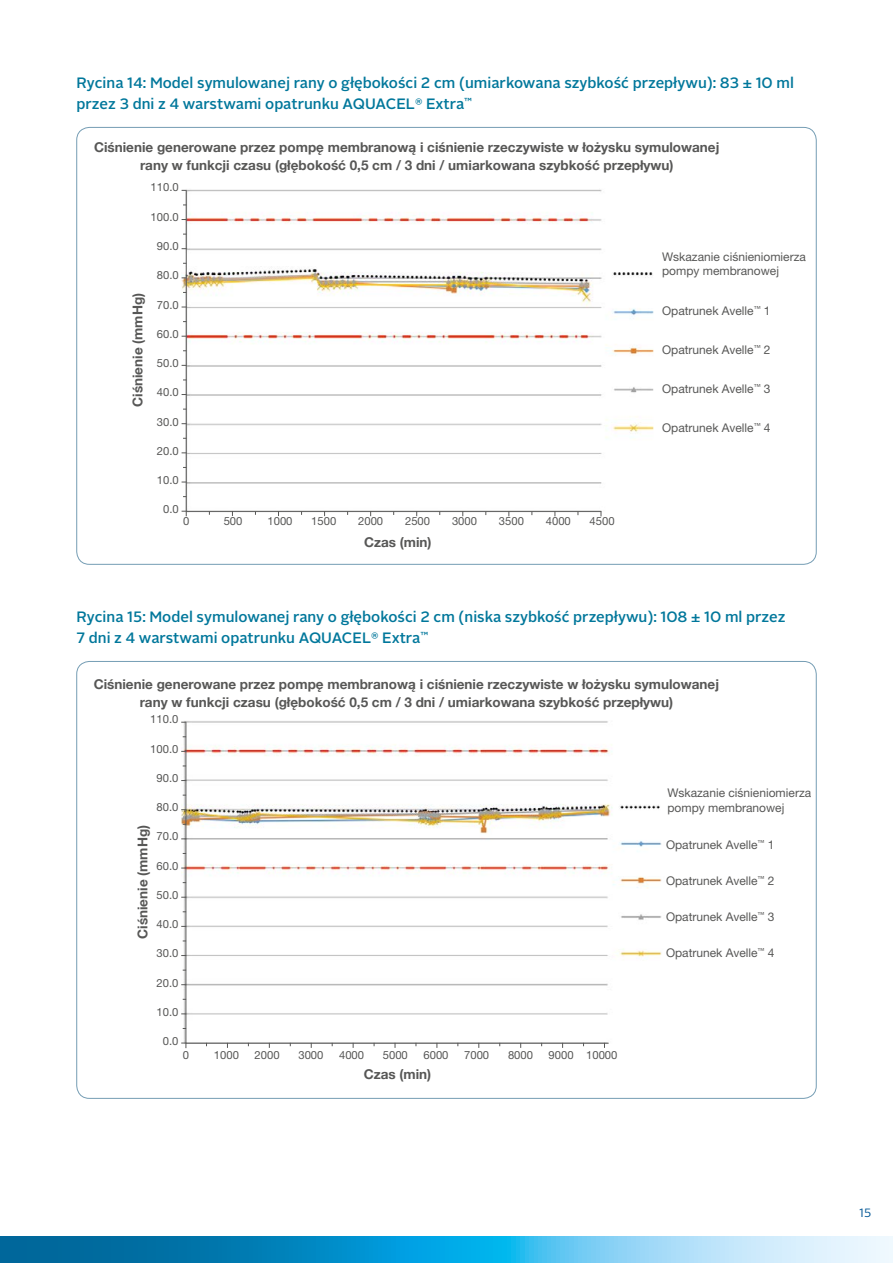
<style>
.page{position:relative;width:893px;height:1263px;background:#fff}
.page>*{position:absolute;margin:0;border:0;box-sizing:border-box;transform-origin:0 0}
.t1{font:500 15px/21px "Alright Sans LP Bay";color:#00779b}
.t2{font:700 13.5px/17.7px "Helvetica Neue";color:#575756;text-align:center}
.t3{font:12px/14.4px "Helvetica Neue Pl";color:#575756}
.t4{font:12px "Alright Sans LP Bay";color:#045896}
.t5{font:11.25px "Helvetica Neue Pl";color:#575756}
</style>
<div class="page">
<svg style="left:0;top:1237px;width:893px;height:26px;background:#48abd6"></svg>
<img style="left:182px;top:189px;width:472px;height:328px">
<hr style="left:186px;top:190px;width:1px;height:326px;background:#575756">
<hr style="left:186px;top:511px;width:415px;height:1px;background:#575756">
<img style="left:181px;top:721px;width:481px;height:322px">
<hr style="left:186px;top:722px;width:1px;height:326px;background:#575756">
<hr style="left:186px;top:1043px;width:423px;height:1px;background:#575756">
<p class="t1" style="left:77px;top:72px;width:719px">Rycina 14: Model symulowanej rany o głębokości 2 cm (umiarkowana szybkość przepływu): 83 ± 10 ml przez 3 dni z 4 warstwami opatrunku AQUACEL<sup>®</sup> Extra<sup>™</sup></p>
<p class="t2" style="left:94px;top:139px;width:627px">Ciśnienie generowane przez pompę membranową i ciśnienie rzeczywiste w łożysku symulowanej rany w funkcji czasu (głębokość 0,5 cm / 3 dni / umiarkowana szybkość przepływu)</p>
<p class="t5" style="left:151px;top:181px;width:30px">110.0</p>
<p class="t5" style="left:151px;top:210px;width:30px">100.0</p>
<p class="t5" style="left:157px;top:240px;width:23px">90.0</p>
<p class="t5" style="left:157px;top:269px;width:23px">80.0</p>
<p class="t5" style="left:157px;top:298px;width:23px">70.0</p>
<p class="t5" style="left:157px;top:327px;width:23px">60.0</p>
<p class="t5" style="left:157px;top:357px;width:23px">50.0</p>
<p class="t5" style="left:157px;top:386px;width:23px">40.0</p>
<p class="t5" style="left:157px;top:415px;width:23px">30.0</p>
<p class="t5" style="left:157px;top:444px;width:23px">20.0</p>
<p class="t5" style="left:157px;top:474px;width:23px">10.0</p>
<p class="t5" style="left:163px;top:503px;width:17px">0.0</p>
<p class="t2" style="left:129px;top:407px;width:115px;rotate:-90deg">Ciśnienie (mmHg)</p>
<p class="t5" style="left:183px;top:515px;width:8px">0</p>
<p class="t5" style="left:224px;top:515px;width:20px">500</p>
<p class="t5" style="left:267px;top:515px;width:27px">1000</p>
<p class="t5" style="left:311px;top:515px;width:27px">1500</p>
<p class="t5" style="left:358px;top:515px;width:27px">2000</p>
<p class="t5" style="left:405px;top:515px;width:27px">2500</p>
<p class="t5" style="left:452px;top:515px;width:27px">3000</p>
<p class="t5" style="left:499px;top:515px;width:27px">3500</p>
<p class="t5" style="left:546px;top:515px;width:27px">4000</p>
<p class="t5" style="left:590px;top:515px;width:27px">4500</p>
<p class="t2" style="left:364px;top:533px;width:69px">Czas (min)</p>
<p class="t3" style="left:662px;top:250px;width:145px">Wskazanie ciśnieniomierza pompy membranowej</p>
<p class="t3" style="left:662px;top:304px;width:110px">Opatrunek Avelle<sup>™</sup> 1</p>
<p class="t3" style="left:662px;top:343px;width:110px">Opatrunek Avelle<sup>™</sup> 2</p>
<p class="t3" style="left:662px;top:382px;width:110px">Opatrunek Avelle<sup>™</sup> 3</p>
<p class="t3" style="left:662px;top:421px;width:110px">Opatrunek Avelle<sup>™</sup> 4</p>
<p class="t1" style="left:77px;top:607px;width:710px">Rycina 15: Model symulowanej rany o głębokości 2 cm (niska szybkość przepływu): 108 ± 10 ml przez<br>7 dni z 4 warstwami opatrunku AQUACEL<sup>®</sup> Extra<sup>™</sup></p>
<p class="t2" style="left:94px;top:676px;width:627px">Ciśnienie generowane przez pompę membranową i ciśnienie rzeczywiste w łożysku symulowanej rany w funkcji czasu (głębokość 0,5 cm / 3 dni / umiarkowana szybkość przepływu)</p>
<p class="t5" style="left:150px;top:713px;width:30px">110.0</p>
<p class="t5" style="left:150px;top:742px;width:30px">100.0</p>
<p class="t5" style="left:157px;top:772px;width:23px">90.0</p>
<p class="t5" style="left:157px;top:801px;width:23px">80.0</p>
<p class="t5" style="left:157px;top:830px;width:23px">70.0</p>
<p class="t5" style="left:157px;top:859px;width:23px">60.0</p>
<p class="t5" style="left:157px;top:889px;width:23px">50.0</p>
<p class="t5" style="left:157px;top:918px;width:23px">40.0</p>
<p class="t5" style="left:157px;top:947px;width:23px">30.0</p>
<p class="t5" style="left:157px;top:976px;width:23px">20.0</p>
<p class="t5" style="left:157px;top:1006px;width:23px">10.0</p>
<p class="t5" style="left:163px;top:1035px;width:17px">0.0</p>
<p class="t2" style="left:134px;top:939px;width:115px;rotate:-90deg">Ciśnienie (mmHg)</p>
<p class="t5" style="left:183px;top:1048px;width:8px">0</p>
<p class="t5" style="left:214px;top:1048px;width:27px">1000</p>
<p class="t5" style="left:255px;top:1048px;width:27px">2000</p>
<p class="t5" style="left:298px;top:1048px;width:27px">3000</p>
<p class="t5" style="left:339px;top:1048px;width:27px">4000</p>
<p class="t5" style="left:383px;top:1048px;width:27px">5000</p>
<p class="t5" style="left:424px;top:1048px;width:27px">6000</p>
<p class="t5" style="left:464px;top:1048px;width:27px">7000</p>
<p class="t5" style="left:508px;top:1048px;width:27px">8000</p>
<p class="t5" style="left:549px;top:1048px;width:70px">9000 10000</p>
<p class="t2" style="left:364px;top:1065px;width:69px">Czas (min)</p>
<p class="t3" style="left:667px;top:786px;width:145px">Wskazanie ciśnieniomierza pompy membranowej</p>
<p class="t3" style="left:666px;top:837px;width:110px">Opatrunek Avelle<sup>™</sup> 1</p>
<p class="t3" style="left:666px;top:873px;width:110px">Opatrunek Avelle<sup>™</sup> 2</p>
<p class="t3" style="left:666px;top:909px;width:110px">Opatrunek Avelle<sup>™</sup> 3</p>
<p class="t3" style="left:666px;top:945px;width:110px">Opatrunek Avelle<sup>™</sup> 4</p>
<p class="t4" style="left:859px;top:1205px;width:14px">15</p>
</div>
